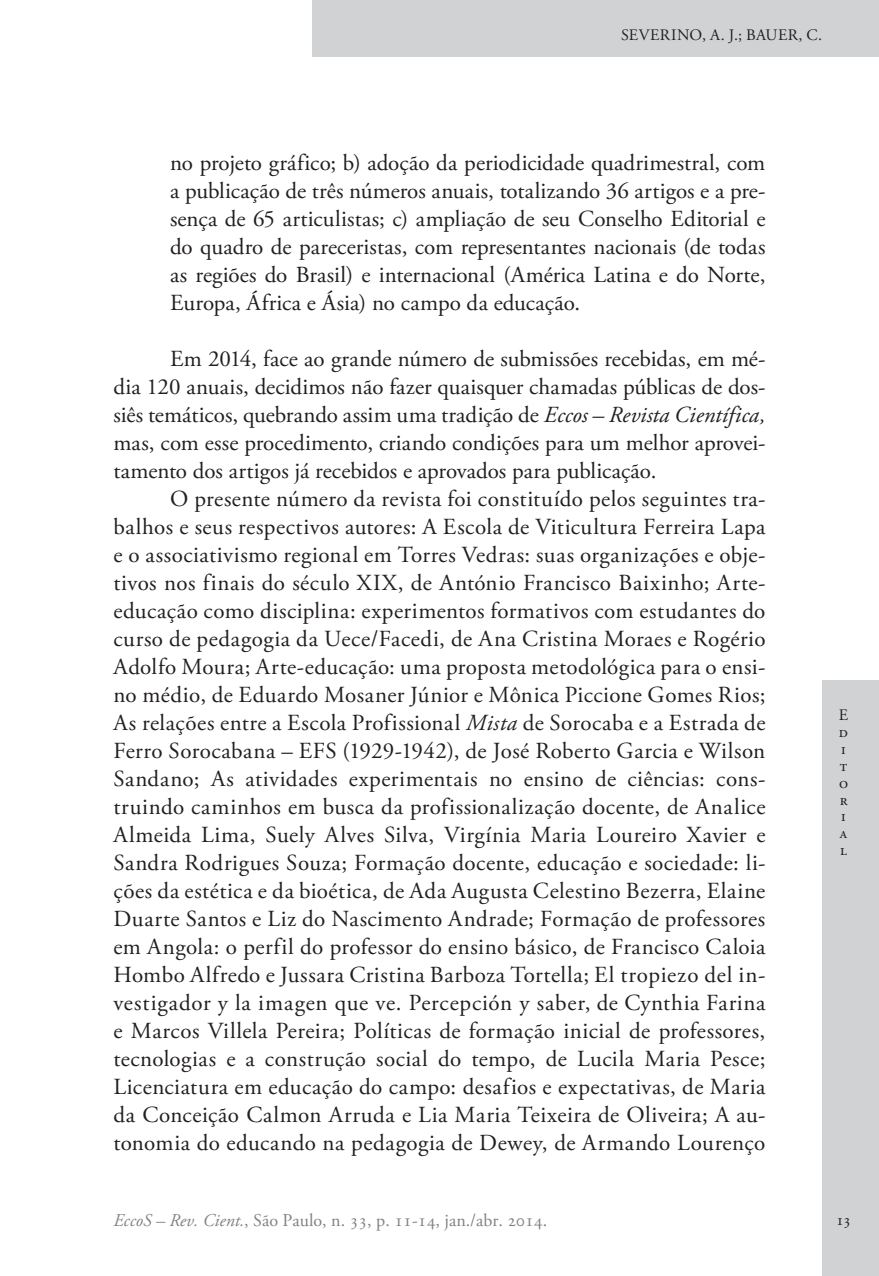
<style>
.page{position:relative;width:879px;height:1276px;background:#fff}
.page>*{position:absolute;margin:0;border:0;box-sizing:border-box;transform-origin:0 0}
.Ec_Normal{font:23px/28px "Adobe Garamond Pro";letter-spacing:.01em;color:#231f20;text-align:justify}
.Ec_Normal_-_com_boli{font:23px/28px "Adobe Garamond Pro";color:#231f20;text-align:justify}
.t1{font:18px "Adobe Garamond Pro";color:#808285}
.Ec_xxCantoSsups{font:16px/16.8px "Adobe Garamond Pro";letter-spacing:.02em;color:#231f20}
.s1{font-style:italic}
</style>
<div class="page">
<div style="left:312px;top:0;width:567px;height:57px;background:#d1d2d4"></div>
<div style="left:822px;top:680px;width:57px;height:596px;background:#d1d2d4"></div>
<p class="Ec_xxCantoSsups" style="left:621px;top:27px;width:203px">SEVERINO, A. J.; BAUER, C.</p>
<p class="Ec_Normal_-_com_boli" style="left:170px;top:150px;width:597px">no projeto gráfico; b) adoção da periodicidade quadrimestral, com a publicação de três números anuais, totalizando 36 artigos e a pre&shy;sença de 65 articulistas; c) ampliação de seu Conselho Editorial e do quadro de pareceristas, com representantes nacionais (de todas as regiões do Brasil) e internacional (América Latina e do Norte, Europa, África e Ásia) no campo da educação.</p>
<p class="Ec_Normal" style="left:113px;top:346px;width:653px;text-indent:57px">Em 2014, face ao grande número de submissões recebidas, em mé&shy;dia 120 anuais, decidimos não fazer quaisquer chamadas públicas de dos&shy;siês temáticos, quebrando assim uma tradição de <span class="s1">Eccos – Revista Científica, </span>mas, com esse procedimento, criando condições para um melhor aprovei&shy;tamento dos artigos já recebidos e aprovados para publicação.</p>
<p class="Ec_Normal" style="left:113px;top:486px;width:654px;text-indent:57px">O presente número da revista foi constituído pelos seguintes tra&shy;balhos e seus respectivos autores: A Escola de Viticultura Ferreira Lapa e o associativismo regional em Torres Vedras: suas organizações e obje&shy;tivos nos finais do século XIX, de António Francisco Baixinho; Arte&shy;educação como disciplina: experimentos formativos com estudantes do curso de pedagogia da Uece/Facedi, de Ana Cristina Moraes e Rogério Adolfo Moura; Arte-educação: uma proposta metodológica para o ensi&shy;no médio, de Eduardo Mosaner Júnior e Mônica Piccione Gomes Rios; As relações entre a Escola Profissional <span class="s1">Mista</span> de Sorocaba e a Estrada de Ferro Sorocabana – EFS (1929-1942), de José Roberto Garcia e Wilson Sandano; As atividades experimentais no ensino de ciências: cons&shy;truindo caminhos em busca da profissionalização docente, de Analice Almeida Lima, Suely Alves Silva, Virgínia Maria Loureiro Xavier e Sandra Rodrigues Souza; Formação docente, educação e sociedade: li&shy;ções da estética e da bioética, de Ada Augusta Celestino Bezerra, Elaine Duarte Santos e Liz do Nascimento Andrade; Formação de professores em Angola: o perfil do professor do ensino básico, de Francisco Caloia Hombo Alfredo e Jussara Cristina Barboza Tortella; El tropiezo del in&shy;vestigador y la imagen que ve. Percepción y saber, de Cynthia Farina e Marcos Villela Pereira; Políticas de formação inicial de professores, tecnologias e a construção social do tempo, de Lucila Maria Pesce; Licenciatura em educação do campo: desafios e expectativas, de Maria da Conceição Calmon Arruda e Lia Maria Teixeira de Oliveira; A au&shy;tonomia do educando na pedagogia de Dewey, de Armando Lourenço</p>
<p class="Ec_xxCantoSsups" style="left:839px;top:707px;width:11px">E d i t o r i a l</p>
<p class="t1" style="left:113px;top:1209px;width:435px"><span class="s1">EccoS – Rev. Cient.</span>, São Paulo, n. 33, p. 11-14, jan./abr. 2014.</p>
<p class="Ec_xxCantoSsups" style="left:836px;top:1212px;width:16px">13</p>
</div>
